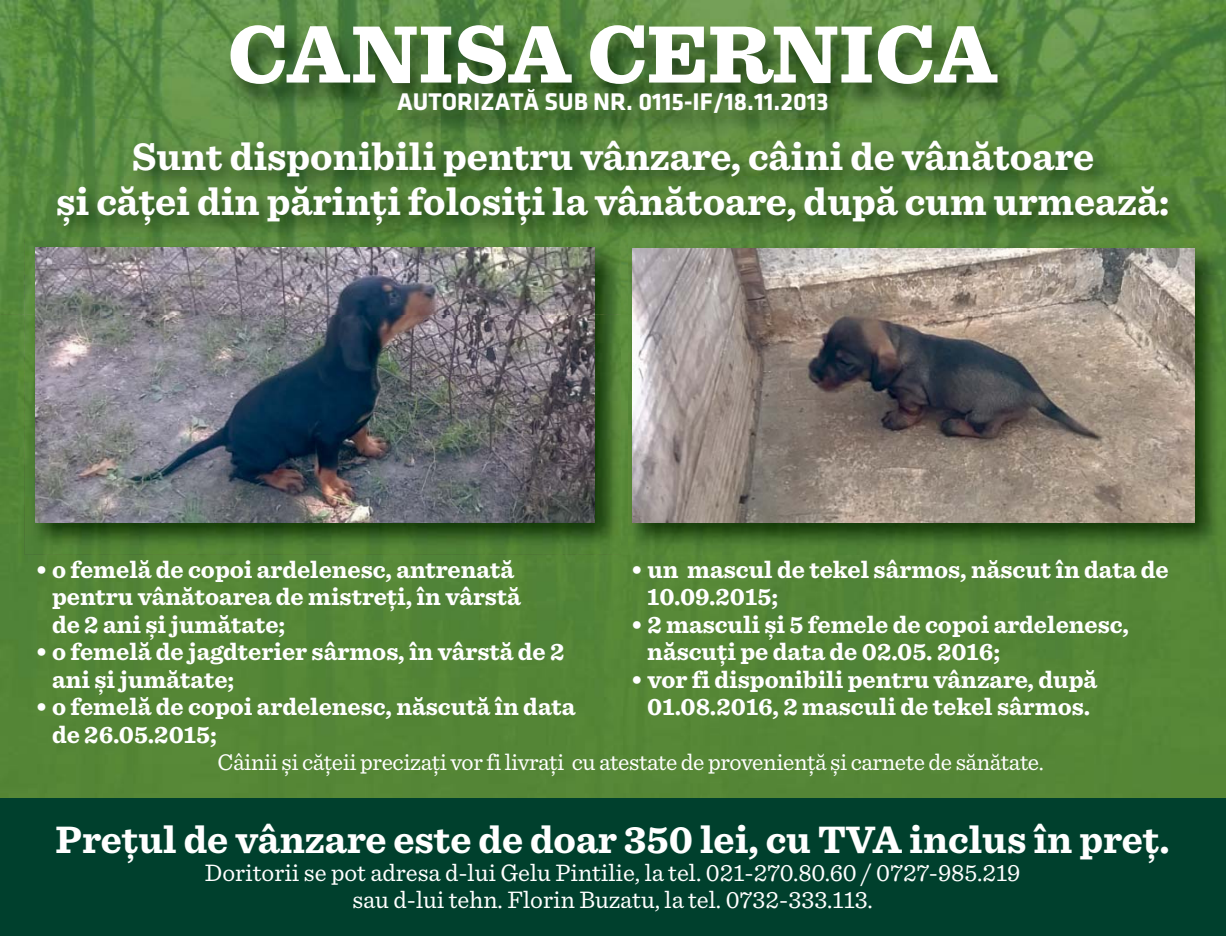
<style>
.page{position:relative;width:1226px;height:936px;background:#fff}
.page>*{position:absolute;margin:0;border:0;box-sizing:border-box;transform-origin:0 0}
.t1{font:900 85px "Sentinel Rom";color:#fff}
.t2{font:700 40px/45px "Sentinel Rom";color:#fff;text-align:center}
.t3{font:700 25px/27.5px "Sentinel Rom";color:#fff}
.t4{font:25px/27.5px "Sentinel Rom";color:#fff;text-align:center}
.t5{font:700 25px "Klavika Rom";color:#fff}
.t6{font:23.75px "Sentinel Rom";letter-spacing:-.015em;color:#fff}
</style>
<div class="page">
<img style="left:0;top:0;width:1226px;height:797px">
<div style="left:0;top:797px;width:1226px;height:138px;background:#00402d"></div>
<img style="left:25px;top:314px;width:597px;height:240px">
<img style="left:35px;top:314px;width:560px;height:208px">
<img style="left:25px;top:237px;width:597px;height:77px">
<img style="left:35px;top:248px;width:560px;height:66px">
<img style="left:622px;top:237px;width:604px;height:317px">
<img style="left:633px;top:249px;width:561px;height:273px">
<h1 class="t1" style="left:228px;top:26px;width:772px">CANISA CERNICA</h1>
<p class="t5" style="left:397px;top:87px;width:433px">AUTORIZATĂ SUB NR. 0115-IF/18.11.2013</p>
<h2 class="t2" style="left:56px;top:136px;width:1115px">Sunt disponibili pentru vânzare, câini de vânătoare<br>și căței din părinți folosiți la vânătoare, după cum urmează:</h2>
<p class="t3" style="left:52px;top:557px;width:470px;text-indent:-17px">• o femelă de copoi ardelenesc, antrenată pentru vânătoarea de mistreți, în vârstă de 2 ani și jumătate;</p>
<p class="t3" style="left:52px;top:639px;width:514px;text-indent:-17px">• o femelă de jagdterier sârmos, în vârstă de 2 ani și jumătate;</p>
<p class="t3" style="left:52px;top:694px;width:525px;text-indent:-17px">• o femelă de copoi ardelenesc, născută în data de 26.05.2015;</p>
<p class="t3" style="left:647px;top:557px;width:523px;text-indent:-17px">• un mascul de tekel sârmos, născut în data de<br>10.09.2015;</p>
<p class="t3" style="left:647px;top:612px;width:483px;text-indent:-17px">• 2 masculi și 5 femele de copoi ardelenesc, născuți pe data de 02.05. 2016;</p>
<p class="t3" style="left:631px;top:667px;width:468px;text-align:center">• vor fi disponibili pentru vânzare, după<br>01.08.2016, 2 masculi de tekel sârmos.</p>
<p class="t6" style="left:218px;top:748px;width:828px">Câinii și cățeii precizați vor fi livrați cu atestate de proveniență și carnete de sănătate.</p>
<h2 class="t2" style="left:56px;top:819px;width:1115px">Prețul de vânzare este de doar 350 lei, cu TVA inclus în preț.</h2>
<p class="t4" style="left:205px;top:858px;width:817px">Doritorii se pot adresa d-lui Gelu Pintilie, la tel. 021-270.80.60 / 0727-985.219 sau d-lui tehn. Florin Buzatu, la tel. 0732-333.113.</p>
</div>
